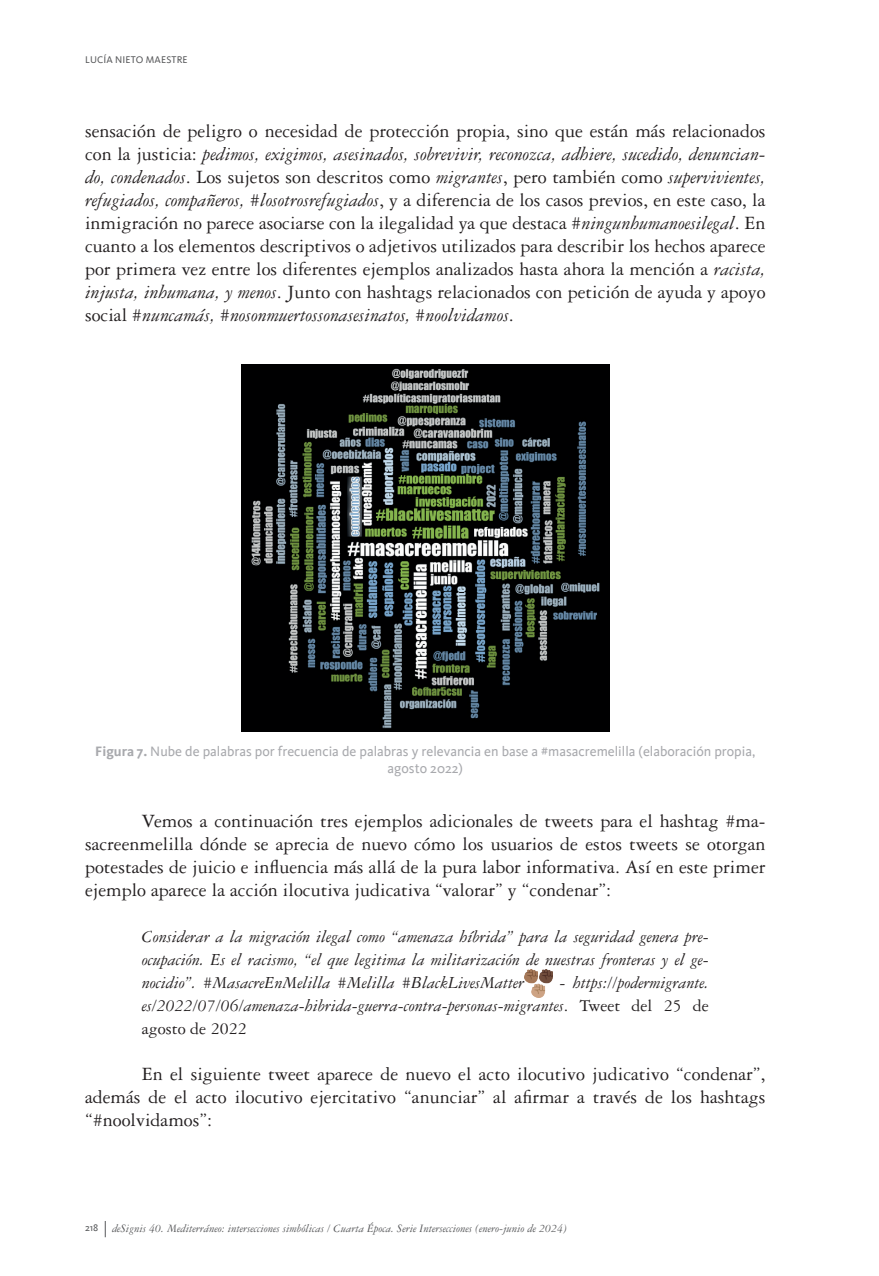
<style>
.page{position:relative;width:879px;height:1276px;background:#fff}
.page>*{position:absolute;margin:0;border:0;box-sizing:border-box;transform-origin:0 0}
.t1{font:20px/23px "Garamond 3 LT Std";color:#231f20;text-align:justify}
.t2{font:italic 18px/23px "Garamond 3 LT Std";color:#231f20;text-align:justify}
.t3{font:14px/17px "Kievit";color:#a8a9ad;text-align:center}
.t4{font:italic 12px "Garamond 3 LT Std";color:#57585a}
.t5{font:10px "Kievit";letter-spacing:.015em;color:#57585a}
.s1{font-style:italic}
.s2{font-weight:700}
.s3{font-style:normal}
.s4{font-family:"Kievit";font-style:normal;font-size:10px}
</style>
<div class="page">
<svg style="left:105px;top:1221px;width:1px;height:16px"></svg>
<img style="left:241px;top:364px;width:368px;height:367px">
<img style="left:524px;top:969px;width:28px;height:28px">
<p class="t5" style="left:85px;top:54px;width:104px">LUCÍA NIETO MAESTRE</p>
<p class="t1" style="left:85px;top:120px;width:682px">sensación de peligro o necesidad de protección propia, sino que están más relacionados con la justicia: <span class="s1">pedimos, exigimos, asesinados, sobrevivir, reconozca, adhiere, sucedido, denuncian&shy;do, condenados</span>. Los sujetos son descritos como <span class="s1">migrantes</span>, pero también como <span class="s1">supervivientes, refugiados, compañeros, #losotrosrefugiados</span>, y a diferencia de los casos previos, en este caso, la inmigración no parece asociarse con la ilegalidad ya que destaca <span class="s1">#ningunhumanoesilegal</span>. En cuanto a los elementos descriptivos o adjetivos utilizados para describir los hechos aparece por primera vez entre los diferentes ejemplos analizados hasta ahora la mención a <span class="s1">racista, injusta, inhumana, y menos</span>. Junto con hashtags relacionados con petición de ayuda y apoyo social <span class="s1">#nuncamás, #nosonmuertossonasesinatos, #noolvidamos</span>.</p>
<p class="t3" style="left:95px;top:742px;width:661px"><span class="s2">Figura 7.</span> Nube de palabras por frecuencia de palabras y relevancia en base a #masacremelilla (elaboración propia, agosto 2022)</p>
<p class="t1" style="left:85px;top:810px;width:682px;text-indent:57px">Vemos a continuación tres ejemplos adicionales de tweets para el hashtag #ma&shy;sacreenmelilla dónde se aprecia de nuevo cómo los usuarios de estos tweets se otorgan potestades de juicio e influencia más allá de la pura labor informativa. Así en este primer ejemplo aparece la acción ilocutiva judicativa “valorar” y “condenar”:</p>
<p class="t2" style="left:142px;top:925px;width:568px">Considerar a la migración ilegal como “amenaza híbrida” para la seguridad genera pre&shy;ocupación. Es el racismo, “el que legitima la militarización de nuestras fronteras y el ge&shy;nocidio”. #MasacreEnMelilla #Melilla #BlackLivesMatter</p>
<p class="t2" style="left:142px;top:971px;width:568px;text-indent:418px">- https://podermigrante. es/2022/07/06/amenaza-hibrida-guerra-contra-personas-migrantes<span class="s3">. Tweet del 25 de agosto de 2022</span></p>
<p class="t1" style="left:85px;top:1063px;width:682px;text-indent:57px">En el siguiente tweet aparece de nuevo el acto ilocutivo judicativo “condenar”, además de el acto ilocutivo ejercitativo “anunciar” al afirmar a través de los hashtags “#noolvidamos”:</p>
<p class="t4" style="left:85px;top:1222px;width:483px"><span class="s4">218</span> deSignis 40. Mediterráneo: intersecciones simbólicas / Cuarta Época. Serie Intersecciones (enero-junio de 2024)</p>
</div>
